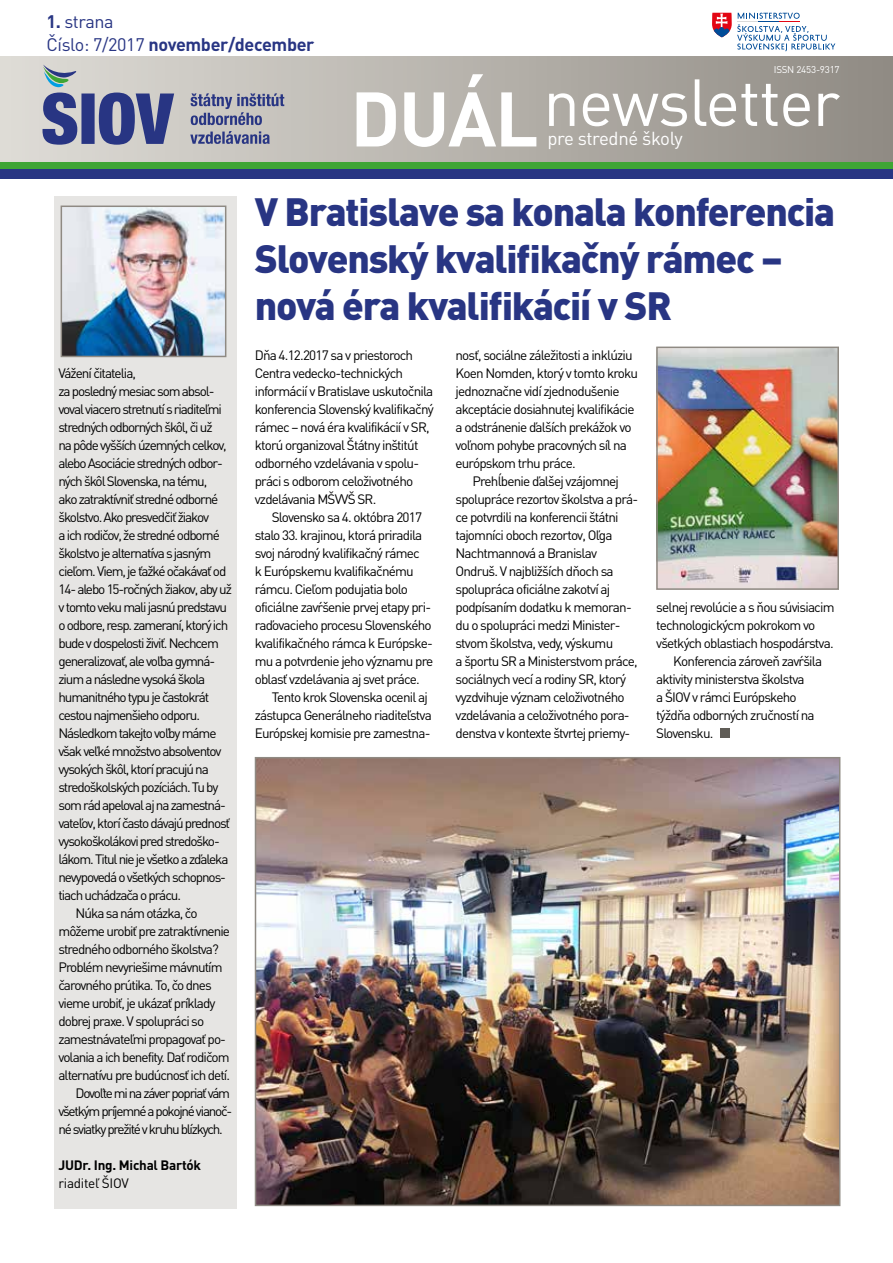
<style>
.page{position:relative;width:893px;height:1263px;background:#fff}
.page>*{position:absolute;margin:0;border:0;box-sizing:border-box;transform-origin:0 0}
.t1{font:700 75.9px "DIN Pro";color:#fff}
.t2{font:65.4px "DIN Pro";letter-spacing:-.02em;color:#fff}
.t3{font:900 39px/46.8px "DIN Pro";letter-spacing:-.03em;color:#283583}
.t4{font:18.6px "DIN Pro";letter-spacing:-.02em;color:#fff}
.t5{font:700 18px "DIN Pro";letter-spacing:-.02em;color:#283583}
.t6{font:18px "DIN Pro";letter-spacing:-.02em;color:#283583}
.t7{font:13.5px/18px "DIN Pro";letter-spacing:-.07em;color:#000}
.t8{font:13.5px "DIN Pro";letter-spacing:-.09em;color:#000}
.t9{font:700 13.5px "DIN Pro";letter-spacing:-.02em;color:#000}
.t10{font:13.5px "DIN Pro";letter-spacing:-.02em;color:#000}
.t11{font:9.75px "DIN Pro";letter-spacing:-.02em;color:#fff}
.s1{font-weight:700}
.s2{font-weight:400}
</style>
<div class="page">
<div style="left:0;top:116px;width:893px;height:63px;background:#283583"></div>
<div style="left:0;top:106px;width:893px;height:63px;background:#3fa535"></div>
<div style="left:0;top:57px;width:893px;height:104px;background:linear-gradient(to right,#dfddd7,#908b84)"></div>
<svg style="left:43px;top:64px;width:37px;height:23px"></svg>
<svg style="left:190px;top:131px;width:80px;height:13px"></svg>
<svg style="left:191px;top:93px;width:93px;height:32px"></svg>
<svg style="left:43px;top:93px;width:131px;height:52px"></svg>
<svg style="left:712px;top:13px;width:123px;height:38px"></svg>
<div style="left:54px;top:196px;width:183px;height:1013px;background:#e6e5e3"></div>
<img style="left:64px;top:209px;width:159px;height:145px">
<div style="left:61px;top:206px;width:165px;height:151px;border:2px solid #8f8a83"></div>
<div style="left:720px;top:728px;width:10px;height:10px;background:#605d57"></div>
<img style="left:258px;top:760px;width:579px;height:443px">
<div style="left:255px;top:757px;width:585px;height:449px;border:2px solid #8f8a83"></div>
<img style="left:659px;top:350px;width:177px;height:237px">
<div style="left:656px;top:347px;width:183px;height:243px;border:2px solid #8f8a83"></div>
<h3 class="t6" style="left:46px;top:9px;width:69px"><span class="s1">1.</span> strana</h3>
<h3 class="t5" style="left:46px;top:32px;width:270px"><span class="s2">Číslo: 7/2017</span> november/december</h3>
<h1 class="t1" style="left:350px;top:67px;width:190px">DUÁL</h1>
<p class="t11" style="left:774px;top:62px;width:67px">ISSN 2453-9317</p>
<h2 class="t2" style="left:543px;top:58px;width:298px">newsletter</h2>
<h3 class="t4" style="left:548px;top:126px;width:137px">pre stredné školy</h3>
<p class="t7" style="left:58px;top:364px;width:79px">Vážení čitatelia,</p>
<p class="t7" style="left:58px;top:382px;width:158px">za posledný mesiac som absol-</p>
<p class="t7" style="left:58px;top:400px;width:165px">voval viacero stretnutí s riaditeľmi</p>
<p class="t7" style="left:58px;top:418px;width:156px">stredných odborných škôl, či už</p>
<p class="t7" style="left:58px;top:436px;width:170px">na pôde vyšších územných celkov,</p>
<p class="t7" style="left:58px;top:454px;width:166px">alebo Asociácie stredných odbor-</p>
<p class="t7" style="left:58px;top:472px;width:150px">ných škôl Slovenska, na tému,</p>
<p class="t7" style="left:58px;top:490px;width:161px">ako zatraktívniť stredné odborné</p>
<p class="t7" style="left:58px;top:508px;width:152px">školstvo. Ako presvedčiť žiakov</p>
<p class="t7" style="left:58px;top:526px;width:163px">a ich rodičov, že stredné odborné</p>
<p class="t7" style="left:58px;top:544px;width:154px">školstvo je alternatíva s jasným</p>
<p class="t7" style="left:58px;top:562px;width:169px">cieľom. Viem, je ťažké očakávať od</p>
<p class="t7" style="left:58px;top:580px;width:175px">14- alebo 15-ročných žiakov, aby už</p>
<p class="t7" style="left:58px;top:598px;width:170px">v tomto veku mali jasnú predstavu</p>
<p class="t7" style="left:58px;top:616px;width:171px">o odbore, resp. zameraní, ktorý ich</p>
<p class="t7" style="left:58px;top:634px;width:162px">bude v dospelosti živiť. Nechcem</p>
<p class="t7" style="left:58px;top:652px;width:158px">generalizovať, ale voľba gymná-</p>
<p class="t7" style="left:58px;top:669px;width:148px">zium a následne vysoká škola</p>
<p class="t7" style="left:58px;top:687px;width:152px">humanitného typu je častokrát</p>
<p class="t7" style="left:58px;top:705px;width:143px">cestou najmenšieho odporu.</p>
<p class="t7" style="left:58px;top:723px;width:160px">Následkom takejto voľby máme</p>
<p class="t7" style="left:58px;top:741px;width:164px">však veľké množstvo absolventov</p>
<p class="t7" style="left:58px;top:759px;width:152px">vysokých škôl, ktorí pracujú na</p>
<p class="t7" style="left:58px;top:777px;width:162px">stredoškolských pozíciách. Tu by</p>
<p class="t7" style="left:58px;top:795px;width:169px">som rád apeloval aj na zamestná-</p>
<p class="t7" style="left:58px;top:813px;width:173px">vateľov, ktorí často dávajú prednosť</p>
<p class="t7" style="left:58px;top:831px;width:163px">vysokoškolákovi pred stredoško-</p>
<p class="t7" style="left:58px;top:849px;width:172px">lákom. Titul nie je všetko a zďaleka</p>
<p class="t7" style="left:58px;top:867px;width:169px">nevypovedá o všetkých schopnos-</p>
<p class="t7" style="left:58px;top:885px;width:124px">tiach uchádzača o prácu.</p>
<p class="t7" style="left:75px;top:903px;width:124px">Núka sa nám otázka, čo</p>
<p class="t7" style="left:58px;top:921px;width:173px">môžeme urobiť pre zatraktívnenie</p>
<p class="t7" style="left:58px;top:939px;width:162px">stredného odborného školstva?</p>
<p class="t7" style="left:58px;top:957px;width:166px">Problém nevyriešime mávnutím</p>
<p class="t7" style="left:58px;top:975px;width:155px">čarovného prútika. To, čo dnes</p>
<p class="t7" style="left:58px;top:993px;width:159px">vieme urobiť, je ukázať príklady</p>
<p class="t7" style="left:58px;top:1011px;width:147px">dobrej praxe. V spolupráci so</p>
<p class="t7" style="left:58px;top:1029px;width:169px">zamestnávateľmi propagovať po-</p>
<p class="t7" style="left:58px;top:1047px;width:173px">volania a ich benefity. Dať rodičom</p>
<p class="t7" style="left:58px;top:1065px;width:173px">alternatívu pre budúcnosť ich detí.</p>
<p class="t8" style="left:75px;top:1084px;width:156px">Dovoľte mi na záver popriať vám</p>
<p class="t8" style="left:58px;top:1102px;width:175px">všetkým príjemné a pokojné vianoč-</p>
<p class="t8" style="left:58px;top:1120px;width:166px">né sviatky prežité v kruhu blízkych.</p>
<p class="t9" style="left:58px;top:1156px;width:144px">JUDr. Ing. Michal Bartók</p>
<p class="t10" style="left:58px;top:1174px;width:72px">riaditeľ ŠIOV</p>
<h3 class="t3" style="left:255px;top:187px;width:582px">V Bratislave sa konala konferencia<br>Slovenský kvalifikačný rámec – nová éra kvalifikácií v SR</h3>
<p class="t7" style="left:255px;top:346px;width:181px">Dňa 4.12.2017 sa v priestoroch<br>Centra vedecko-technických informácií v Bratislave uskutočnila konferencia Slovenský kvalifikačný rámec – nová éra kvalifikácií v SR, ktorú organizoval Štátny inštitút odborného vzdelávania v spolu&shy;práci s odborom celoživotného vzdelávania MŠVVŠ SR.</p>
<p class="t7" style="left:255px;top:508px;width:180px;text-indent:17px">Slovensko sa 4. októbra 2017 stalo 33. krajinou, ktorá priradila svoj národný kvalifikačný rámec<br>k Európskemu kvalifikačnému rámcu. Cieľom podujatia bolo oficiálne zavŕšenie prvej etapy pri&shy;raďovacieho procesu Slovenského kvalifikačného rámca k Európske&shy;mu a potvrdenie jeho významu pre oblasť vzdelávania aj svet práce.</p>
<p class="t7" style="left:255px;top:687px;width:179px;text-indent:17px">Tento krok Slovenska ocenil aj zástupca Generálneho riaditeľstva<br>Európskej komisie pre zamestna-</p>
<p class="t7" style="left:455px;top:345px;width:184px">nosť, sociálne záležitosti a inklúziu Koen Nomden, ktorý v tomto kroku jednoznačne vidí zjednodušenie akceptácie dosiahnutej kvalifikácie a odstránenie ďalších prekážok vo voľnom pohybe pracovných síl na európskom trhu práce.</p>
<p class="t7" style="left:455px;top:471px;width:184px;text-indent:17px">Prehĺbenie ďalšej vzájomnej spolupráce rezortov školstva a prá&shy;ce potvrdili na konferencii štátni tajomníci oboch rezortov, Oľga<br>Nachtmannová a Branislav<br>Ondruš. V najbližších dňoch sa spolupráca oficiálne zakotví aj podpísaním dodatku k memoran&shy;du o spolupráci medzi Minister&shy;stvom školstva, vedy, výskumu<br>a športu SR a Ministerstvom práce, sociálnych vecí a rodiny SR, ktorý vyzdvihuje význam celoživotného vzdelávania a celoživotného pora&shy;denstva v kontexte štvrtej priemy-</p>
<p class="t7" style="left:656px;top:597px;width:180px">selnej revolúcie a s ňou súvisiacim</p>
<p class="t7" style="left:656px;top:615px;width:161px">technologickýcm pokrokom vo</p>
<p class="t7" style="left:656px;top:633px;width:179px">všetkých oblastiach hospodárstva.</p>
<p class="t7" style="left:673px;top:651px;width:150px">Konferencia zároveň zavŕšila</p>
<p class="t7" style="left:656px;top:669px;width:150px">aktivity ministerstva školstva</p>
<p class="t7" style="left:656px;top:687px;width:142px">a ŠIOV v rámci Európskeho</p>
<p class="t7" style="left:656px;top:705px;width:160px">týždňa odborných zručností na</p>
<p class="t7" style="left:656px;top:723px;width:59px">Slovensku.</p>
</div>
